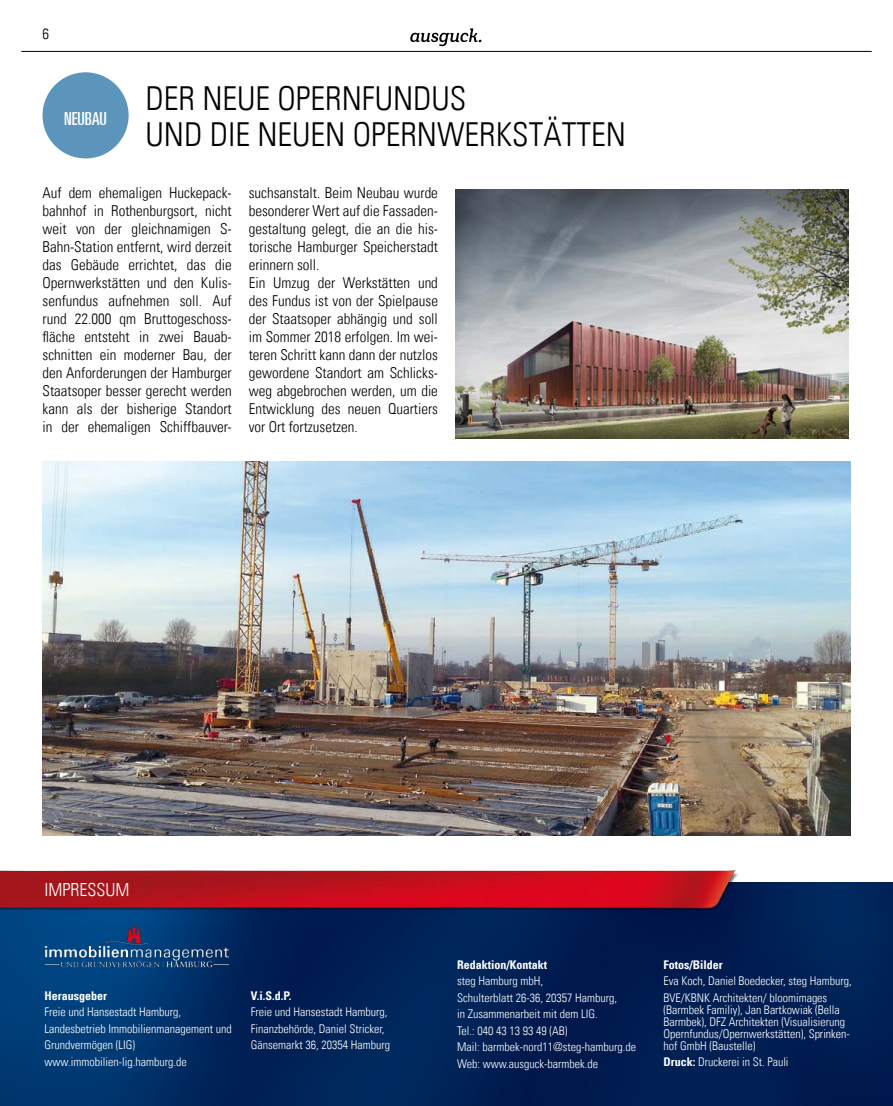
<style>
.page{position:relative;width:893px;height:1106px;background:#fff}
.page>*{position:absolute;margin:0;border:0;box-sizing:border-box;transform-origin:0 0}
.t1{font:300 condensed 33px/36px "Univers LT";color:#000}
.t2{font:300 condensed 18px "Univers LT";color:#fff}
.t3{font:ultra-condensed 18px "Univers LT";color:#fff}
.t4{font:300 condensed 15px/18px "Univers LT";color:#000;text-align:justify}
.t5{font:300 condensed 12px/16.5px "Univers LT";color:#fff}
.t6{font:700 condensed 12px "Univers LT";color:#fff}
.s1{font-weight:700}
</style>
<div class="page">
<img style="left:0;top:883px;width:893px;height:223px">
<img style="left:0;top:870px;width:769px;height:46px">
<div style="left:43px;top:72px;width:86px;height:86px;background:#5b95bb;border-radius:50%"></div>
<svg style="left:410px;top:28px;width:71px;height:18px"></svg>
<hr style="left:21px;top:51px;width:851px;height:1px;background:#000">
<img style="left:43px;top:924px;width:185px;height:43px">
<img style="left:455px;top:189px;width:393px;height:249px">
<img style="left:43px;top:461px;width:807px;height:375px">
<p class="t4" style="left:43px;top:25px;width:8px">6</p>
<p class="t3" style="left:64px;top:108px;width:44px">NEUBAU</p>
<h1 class="t1" style="left:146px;top:80px;width:482px;text-indent:268px">DUS<br>und die neuen opernwerkstätten</h1>
<h1 class="t1" style="left:146px;top:80px;width:183px">Der neue OPERNFUN</h1>
<p class="t4" style="left:43px;top:184px;width:191px">Auf dem ehemaligen Huckepack&shy;bahnhof in Rothenburgsort, nicht weit von der gleichnamigen S-Bahn-Station entfernt, wird derzeit das Gebäude errichtet, das die Opernwerkstätten und den Kulis&shy;senfundus aufnehmen soll. Auf rund 22.000 qm Bruttogeschoss&shy;fläche entsteht in zwei Bauab&shy;schnitten ein moderner Bau, der den Anforderungen der Hamburger Staatsoper besser gerecht werden kann als der bisherige Standort in der ehemaligen Schiffbauver-</p>
<p class="t4" style="left:249px;top:184px;width:191px;text-align:left">suchsanstalt. Beim Neubau wurde besonderer Wert auf die Fassaden&shy;gestaltung gelegt, die an die his&shy;torische Hamburger Speicherstadt erinnern soll.<br>Ein Umzug der Werkstätten und des Fundus ist von der Spielpause der Staatsoper abhängig und soll im Sommer 2018 erfolgen. Im wei&shy;teren Schritt kann dann der nutzlos gewordene Standort am Schlicks&shy;weg abgebrochen werden, um die<br>Entwicklung des neuen Quartiers vor Ort fortzusetzen.</p>
<p class="t2" style="left:45px;top:878px;width:42px">IMPRESSUM</p>
<p class="t6" style="left:45px;top:988px;width:64px">Herausgeber</p>
<p class="t5" style="left:45px;top:1003px;width:189px">Freie und Hansestadt Hamburg,<br>Landesbetrieb I mmobilienmanagement und<br>Grundvermögen (LIG) www.immobilien-lig.hamburg.de</p>
<p class="t6" style="left:251px;top:988px;width:42px">V.i.S.d.P.</p>
<p class="t5" style="left:251px;top:1003px;width:141px">Freie und Hansestadt Hamburg,<br>Finanzbehörde, Daniel Stricker,<br>Gänsemarkt 36, 20354 Hamburg</p>
<p class="t6" style="left:457px;top:957px;width:92px">Redaktion/Kontakt</p>
<p class="t5" style="left:457px;top:972px;width:180px">steg Hamburg mbH,<br>Schulterblatt 26-36, 20357 Hamburg,<br>in Zusammenarbeit mit dem LIG .<br>Tel.: 040 43 13 93 49 (AB)<br>Mail: barmbek-nord11@steg-hamburg.de<br>Web: www.ausguck-barmbek.de</p>
<p class="t6" style="left:663px;top:957px;width:61px">Fotos/Bilder</p>
<p class="t5" style="left:663px;top:972px;width:190px">Eva Koch, Daniel Boedecker, steg Hamburg,<br>BVE/KBNK</p>
<p class="t5" style="left:663px;top:991px;width:188px;line-height:12px;text-indent:49px">Architekten/ bloomimages (Barmbek Familiy), Jan Bartkowiak (Bella Barmbek), DFZ Architekten (Visualisierung Opernfundus/Opernwerkstätten), Sprinken&shy;hof GmbH (Baustelle)</p>
<p class="t5" style="left:663px;top:1053px;width:127px"><span class="s1">Druck:</span> Druckerei in St. Pauli</p>
</div>
